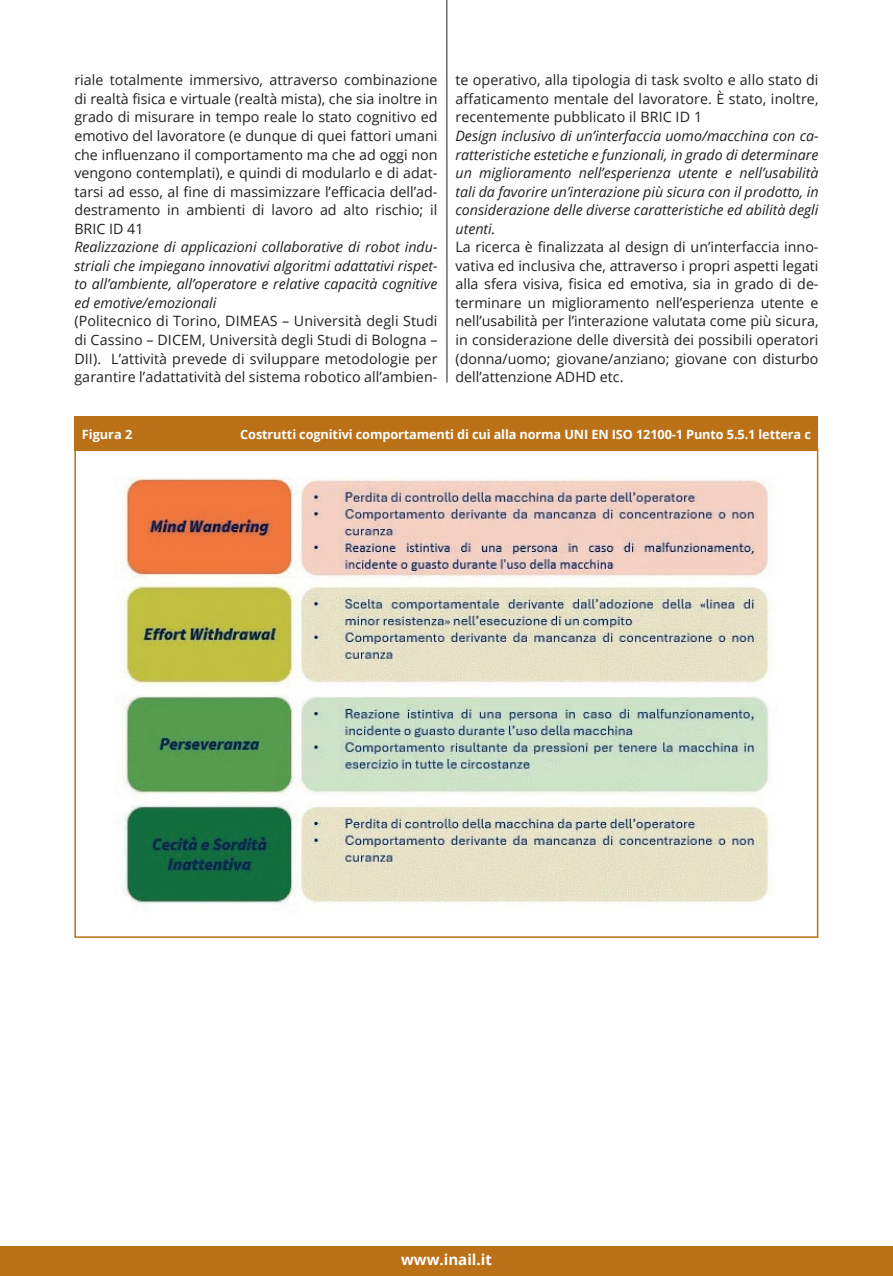
<style>
.page{position:relative;width:893px;height:1276px;background:#fff}
.page>*{position:absolute;margin:0;border:0;box-sizing:border-box;transform-origin:0 0}
.t1{font:700 15px "Open Sans";color:#fff}
.t2{font:14.25px/18.6px "Open Sans";letter-spacing:.005em;color:#231f20;text-align:justify}
.t3{font:italic 14.25px/18.6px "Open Sans";color:#231f20;text-align:justify}
.t4{font:700 12.75px "Open Sans";letter-spacing:-.01em;color:#fff}
</style>
<div class="page">
<hr style="left:446px;top:0;width:1px;height:382px;background:#231f20">
<div style="left:0;top:1246px;width:893px;height:30px;background:#bb7118"></div>
<div style="left:74px;top:417px;width:744px;height:34px;background:#bb7118"></div>
<img style="left:121px;top:478px;width:649px;height:431px">
<p class="t2" style="left:74px;top:70px;width:365px">riale totalmente immersivo, attraverso combinazione di realtà fisica e virtuale (realtà mista), che sia inoltre in grado di misurare in tempo reale lo stato cognitivo ed emotivo del lavoratore (e dunque di quei fattori umani che influenzano il comportamento ma che ad oggi non vengono contemplati), e quindi di modularlo e di adat&shy;tarsi ad esso, al fine di massimizzare l’efficacia dell’ad&shy;destramento in ambienti di lavoro ad alto rischio; il BRIC ID 41</p>
<p class="t3" style="left:74px;top:237px;width:365px">Realizzazione di applicazioni collaborative di robot indu&shy;striali che impiegano innovativi algoritmi adattativi rispet&shy;to all’ambiente, all’operatore e relative capacità cognitive ed emotive/emozionali</p>
<p class="t2" style="left:74px;top:311px;width:365px">(Politecnico di Torino, DIMEAS – Università degli Studi di Cassino – DICEM, Università degli Studi di Bologna – DII). L’attività prevede di sviluppare metodologie per garantire l’adattatività del sistema robotico all’ambien-</p>
<p class="t2" style="left:455px;top:70px;width:365px">te operativo, alla tipologia di task svolto e allo stato di affaticamento mentale del lavoratore. È stato, inoltre, recentemente pubblicato il BRIC ID 1</p>
<p class="t3" style="left:455px;top:126px;width:365px">Design inclusivo di un’interfaccia uomo/macchina con ca&shy;ratteristiche estetiche e funzionali, in grado di determinare un miglioramento nell’esperienza utente e nell’usabilità tali da favorire un’interazione più sicura con il prodotto, in considerazione delle diverse caratteristiche ed abilità degli utenti.</p>
<p class="t2" style="left:455px;top:237px;width:365px">La ricerca è finalizzata al design di un’interfaccia inno&shy;vativa ed inclusiva che, attraverso i propri aspetti legati alla sfera visiva, fisica ed emotiva, sia in grado di de&shy;terminare un miglioramento nell’esperienza utente e nell’usabilità per l’interazione valutata come più sicura, in considerazione delle diversità dei possibili operatori (donna/uomo; giovane/anziano; giovane con disturbo dell’attenzione ADHD etc.</p>
<p class="t4" style="left:82px;top:425px;width:52px">Figura 2</p>
<p class="t4" style="left:240px;top:425px;width:572px">Costrutti cognitivi comportamenti di cui alla norma UNI EN ISO 12100-1 Punto 5.5.1 lettera c</p>
<p class="t1" style="left:401px;top:1249px;width:92px">www.inail.it</p>
</div>
